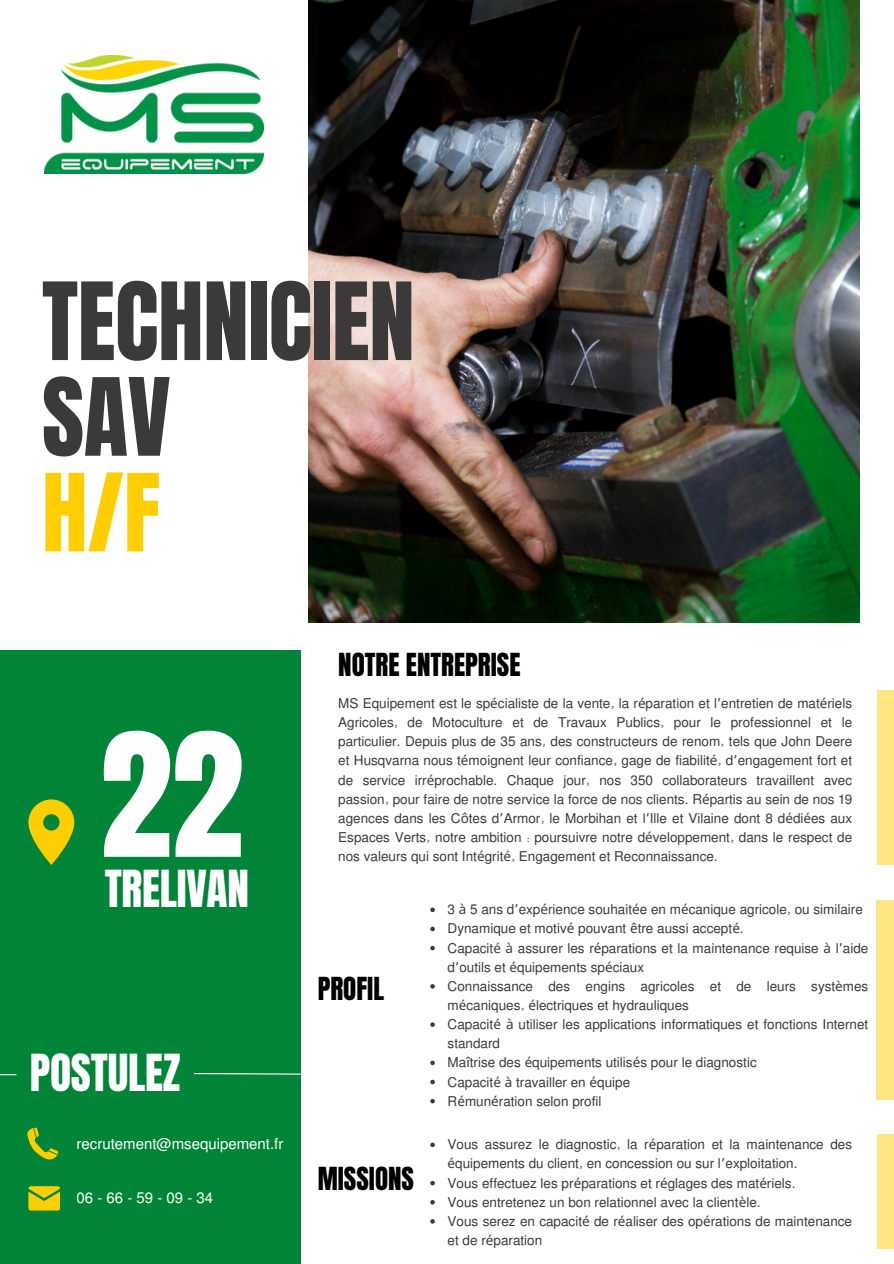
<style>
.page{position:relative;width:894px;height:1264px;background:#fff}
.page>*{position:absolute;margin:0;border:0;box-sizing:border-box;transform-origin:0 0}
.t1{font:146.1px "Anton";color:#fff}
.t2{font:91.5px/95.7px "Anton";letter-spacing:-.005em;color:#3b3939}
.t3{font:43.35px "Anton";letter-spacing:-.005em;color:#fff}
.t4{font:27px "Anton";color:#000}
.t5{font:15px "Mukti";color:#fff}
.t6{font:13.5px/19.2px "Mukti";color:#3b3939}
.s1{color:#ffce00}
.s2{font-family:"Noto Sans"}
.s3{font-family:"Noto Sans Gurmukhi"}
</style>
<div class="page">
<img style="left:308px;top:0;width:551px;height:622px">
<div style="left:0;top:650px;width:301px;height:613px;background:#008437"></div>
<svg style="left:28px;top:799px;width:46px;height:65px"></svg>
<svg style="left:27px;top:1127px;width:32px;height:33px"></svg>
<svg style="left:28px;top:1186px;width:32px;height:24px"></svg>
<svg style="left:0;top:1074px;width:16px;height:1px"></svg>
<svg style="left:194px;top:1073px;width:107px;height:2px"></svg>
<img style="left:44px;top:55px;width:220px;height:118px">
<svg style="left:430px;top:907px;width:4px;height:5px"></svg>
<svg style="left:430px;top:926px;width:4px;height:5px"></svg>
<svg style="left:430px;top:945px;width:4px;height:5px"></svg>
<svg style="left:430px;top:984px;width:4px;height:4px"></svg>
<svg style="left:430px;top:1022px;width:4px;height:4px"></svg>
<svg style="left:430px;top:1060px;width:4px;height:5px"></svg>
<svg style="left:430px;top:1079px;width:4px;height:5px"></svg>
<svg style="left:430px;top:1098px;width:4px;height:5px"></svg>
<svg style="left:430px;top:1142px;width:4px;height:5px"></svg>
<svg style="left:430px;top:1180px;width:4px;height:5px"></svg>
<svg style="left:430px;top:1200px;width:4px;height:4px"></svg>
<svg style="left:430px;top:1219px;width:4px;height:4px"></svg>
<div style="left:876px;top:690px;width:17px;height:175px;background:#ffe680"></div>
<div style="left:875px;top:900px;width:18px;height:199px;background:#ffe680"></div>
<div style="left:876px;top:1134px;width:17px;height:114px;background:#ffe680"></div>
<h4 class="t2" style="left:42px;top:275px;width:374px">TECHNICIEN<br>SAV<br><span class="s1">H/F</span></h4>
<p class="t1" style="left:100px;top:690px;width:145px">22</p>
<p class="t3" style="left:105px;top:857px;width:146px">TRELIVAN</p>
<p class="t3" style="left:30px;top:1041px;width:152px">POSTULEZ</p>
<p class="t5" style="left:76px;top:1133px;width:208px">recrutement@msequipement.fr</p>
<p class="t5" style="left:76px;top:1187px;width:138px">06-66-59-09-34</p>
<h1 class="t4" style="left:338px;top:645px;width:184px">NOTRE ENTREPRISE</h1>
<p class="t6" style="left:338px;top:693px;width:515px;text-align:justify">MS Equipement est le sp<span class="s2">é</span>cialiste de la vente, la r<span class="s2">é</span>paration et l<span class="s3">’</span>entretien de mat<span class="s2">é</span>riels Agricoles, de Motoculture et de Travaux Publics, pour le professionnel et le particulier. Depuis plus de 35 ans, des constructeurs de renom, tels que John Deere et Husqvarna nous t<span class="s2">é</span>moignent leur confiance, gage de fiabilit<span class="s2">é</span>, d<span class="s3">’</span>engagement fort et de service irr<span class="s2">é</span>prochable. Chaque jour, nos 350 collaborateurs travaillent avec passion, pour faire de notre service la force de nos clients. R<span class="s2">é</span>partis au sein de nos 19 agences dans les C<span class="s2">ô</span>tes d<span class="s3">’</span>Armor, le Morbihan et l<span class="s3">’</span>Ille et Vilaine dont 8 d<span class="s2">é</span>di<span class="s2">é</span>es aux Espaces Verts, notre ambition : poursuivre notre d<span class="s2">é</span>veloppement, dans le respect de nos valeurs qui sont Int<span class="s2">é</span>grit<span class="s2">é</span>, Engagement et Reconnaissance.</p>
<p class="t6" style="left:447px;top:899px;width:416px">3 <span class="s2">à</span> 5 ans d<span class="s3">’</span>exp<span class="s2">é</span>rience souhait<span class="s2">é</span>e en m<span class="s2">é</span>canique agricole, ou similaire</p>
<h2 class="t6" style="left:447px;top:918px;width:297px">Dynamique et motiv<span class="s2">é</span> pouvant <span class="s2">ê</span>tre aussi accept<span class="s2">é</span>.</h2>
<h2 class="t6" style="left:447px;top:937px;width:422px">Capacit<span class="s2">é à</span> assurer les r<span class="s2">é</span>parations et la maintenance requise <span class="s2">à</span> l<span class="s3">’</span>aide d<span class="s3">’</span>outils et <span class="s2">é</span>quipements sp<span class="s2">é</span>ciaux</h2>
<p class="t6" style="left:447px;top:975px;width:422px">Connaissance des engins agricoles et de leurs syst<span class="s2">è</span>mes m<span class="s2">é</span>caniques, <span class="s2">é</span>lectriques et hydrauliques</p>
<p class="t6" style="left:447px;top:1014px;width:422px">Capacit<span class="s2">é à</span> utiliser les applications informatiques et fonctions Internet standard</p>
<p class="t6" style="left:447px;top:1052px;width:310px">Ma<span class="s2">î</span>trise des <span class="s2">é</span>quipements utilis<span class="s2">é</span>s pour le diagnostic</p>
<p class="t6" style="left:447px;top:1071px;width:184px">Capacit<span class="s2">é à</span> travailler en <span class="s2">é</span>quipe</p>
<h3 class="t6" style="left:447px;top:1090px;width:155px">R<span class="s2">é</span>mun<span class="s2">é</span>ration selon profil</h3>
<p class="t4" style="left:317px;top:969px;width:68px">PROFIL</p>
<h3 class="t4" style="left:317px;top:1159px;width:98px">MISSIONS</h3>
<p class="t6" style="left:447px;top:1134px;width:406px">Vous assurez le diagnostic, la r<span class="s2">é</span>paration et la maintenance des <span class="s2">é</span>quipements du client, en concession ou sur l<span class="s3">’</span>exploitation.</p>
<p class="t6" style="left:447px;top:1172px;width:349px">Vous effectuez les pr<span class="s2">é</span>parations et r<span class="s2">é</span>glages des mat<span class="s2">é</span>riels.</p>
<p class="t6" style="left:447px;top:1191px;width:314px">Vous entretenez un bon relationnel avec la client<span class="s2">è</span>le.</p>
<h3 class="t6" style="left:447px;top:1210px;width:406px">Vous serez en capacit<span class="s2">é</span> de r<span class="s2">é</span>aliser des op<span class="s2">é</span>rations de maintenance et de r<span class="s2">é</span>paration</h3>
</div>
